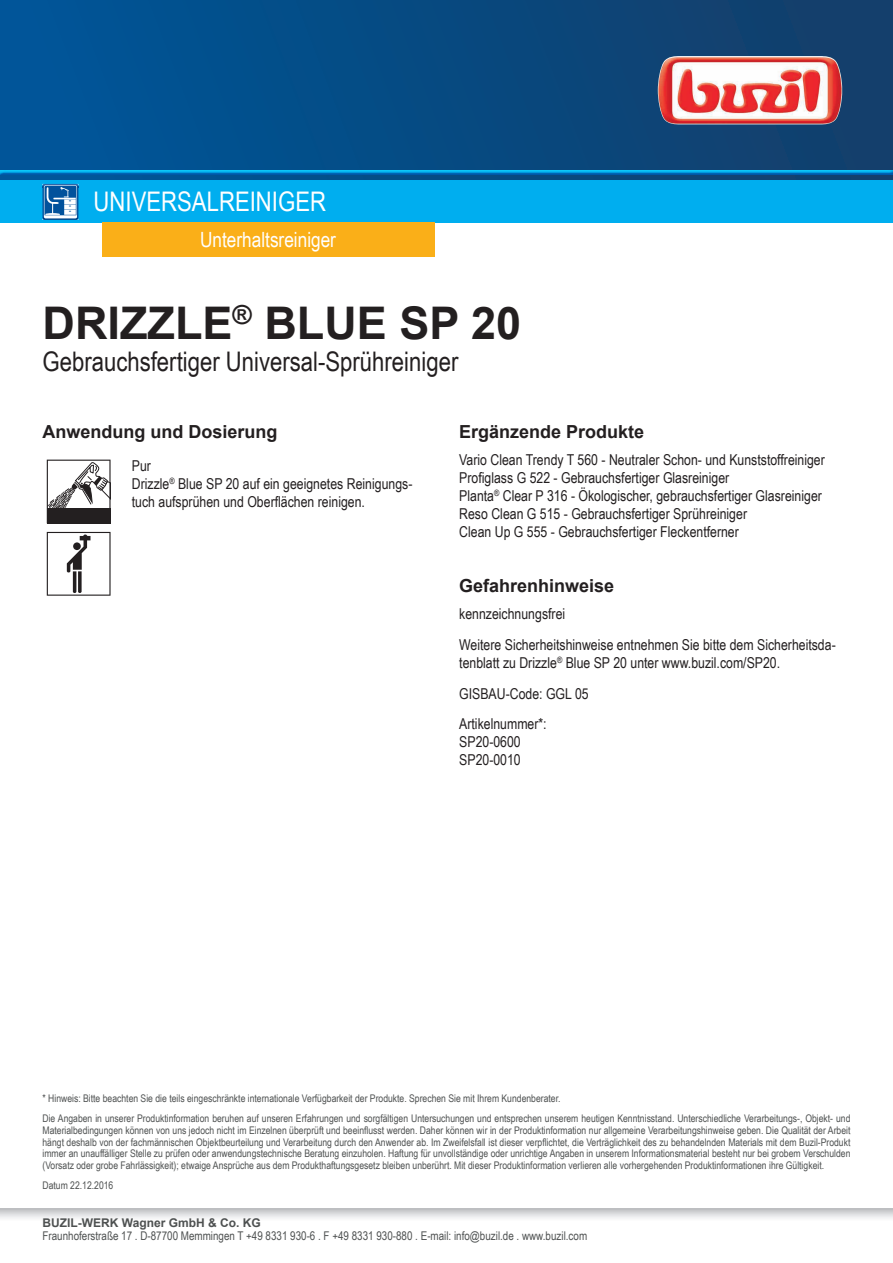
<style>
.page{position:relative;width:893px;height:1263px;background:#fff}
.page>*{position:absolute;margin:0;border:0;box-sizing:border-box;transform-origin:0 0}
.t1{font:700 45px "Arial";color:#231f20}
.t2{font:27px "Arial Narrow";color:#231f20}
.t3{font:27px "Arial Narrow";color:#fff}
.t4{font:21px "Arial Narrow";color:#fff}
.t5{font:700 18px "Arial";color:#231f20}
.t6{font:15px/18px "Arial Narrow";color:#231f20}
.t7{font:12px "Arial Narrow";color:#4e5151}
.t8{font:700 12px "Arial";color:#4e5151}
.t9{font:10.5px/11.7px "Arial Narrow";color:#4e5151}
</style>
<div class="page">
<div style="left:0;top:0;width:893px;height:180px;background:linear-gradient(to right,#00569a,#143e69)"></div>
<img style="left:658px;top:56px;width:184px;height:68px">
<svg style="left:0;top:1209px;width:893px;height:9px;background:#d9dadc"></svg>
<div style="left:0;top:169px;width:893px;height:6px;background:#015599;opacity:.75"></div>
<div style="left:0;top:180px;width:893px;height:43px;background:#00aeef"></div>
<img style="left:43px;top:184px;width:35px;height:36px">
<svg style="left:44px;top:185px;width:35px;height:33px"></svg>
<div style="left:102px;top:223px;width:333px;height:34px;background:#faaf18"></div>
<svg style="left:47px;top:460px;width:64px;height:63px"></svg>
<svg style="left:47px;top:532px;width:64px;height:64px"></svg>
<h2 class="t3" style="left:94px;top:182px;width:234px">Universalreiniger</h2>
<h3 class="t4" style="left:200px;top:224px;width:138px">Unterhaltsreiniger</h3>
<h1 class="t1" style="left:43px;top:293px;width:480px">DRIZZLE<sup>®</sup> BLUE SP 20</h1>
<h2 class="t2" style="left:43px;top:342px;width:418px">Gebrauchsfertiger Universal-Sprühreiniger</h2>
<h3 class="t5" style="left:43px;top:420px;width:237px">Anwendung und Dosierung</h3>
<h3 class="t6" style="left:132px;top:456px;width:282px">Pur<br>Drizzle<sup>®</sup> Blue SP 20 auf ein geeignetes Reinigungs&shy;tuch aufsprühen und Oberflächen reinigen.</h3>
<h3 class="t5" style="left:459px;top:420px;width:187px">Ergänzende Produkte</h3>
<p class="t6" style="left:459px;top:450px;width:367px">Vario Clean Trendy T 560 - Neutraler Schon- und Kunststoffreiniger Profiglass G 522 - Gebrauchsfertiger Glasreiniger<br>Planta<sup>®</sup> Clear P 316 - Ökologischer, gebrauchsfertiger Glasreiniger Reso Clean G 515 - Gebrauchsfertiger Sprühreiniger<br>Clean Up G 555 - Gebrauchsfertiger Fleckentferner</p>
<h3 class="t5" style="left:459px;top:574px;width:157px">Gefahrenhinweise</h3>
<h3 class="t6" style="left:459px;top:598px;width:378px;line-height:30.8px">kennzeichnungsfrei<br>Weitere Sicherheitshinweise entnehmen Sie bitte dem Sicherheitsda-</h3>
<h3 class="t6" style="left:459px;top:646px;width:322px;line-height:30.8px">tenblatt zu Drizzle<sup>®</sup> Blue SP 20 unter www.buzil.com/SP20.<br>GISBAU-Code: GGL 05<br>Artikelnummer*:</h3>
<h3 class="t6" style="left:459px;top:732px;width:63px">SP20-0600<br>SP20-0010</h3>
<p class="t9" style="left:43px;top:1088px;width:809px;line-height:20.2px">* Hinweis: Bitte beachten Sie die teils eingeschränkte internationale Verfügbarkeit der Produkte. Sprechen Sie mit Ihrem Kundenberater.<br>Die Angaben in unserer Produktinformation beruhen auf unseren Erfahrungen und sorgfältigen Untersuchungen und entsprechen unserem heutigen Kenntnisstand. Unterschiedliche Verarbeitungs-, Objekt- und</p>
<p class="t9" style="left:43px;top:1124px;width:809px;text-align:justify">Materialbedingungen können von uns jedoch nicht im Einzelnen überprüft und beeinflusst werden. Daher können wir in der Produktinformation nur allgemeine Verarbeitungshinweise geben. Die Qualität der Arbeit hängt deshalb von der fachmännischen Objektbeurteilung und Verarbeitung durch den Anwender ab. Im Zweifelsfall ist dieser verpflichtet, die Verträglichkeit des zu behandelnden Materials mit dem Buzil-Produkt immer an unauffälliger Stelle zu prüfen oder anwendungstechnische Beratung einzuholen. Haftung für unvollständige oder unrichtige Angaben in unserem Informationsmaterial besteht nur bei grobem Verschulden (Vorsatz oder grobe Fahrlässigkeit); etwaige Ansprüche aus dem Produkthaftungsgesetz bleiben unberührt. Mit dieser Produktinformation verlieren alle vorhergehenden Produktinformationen ihre Gültigkeit.</p>
<p class="t9" style="left:43px;top:1179px;width:72px">Datum 22.12.2016</p>
<p class="t8" style="left:43px;top:1215px;width:220px">BUZIL-WERK Wagner GmbH &amp; Co. KG</p>
<p class="t7" style="left:43px;top:1227px;width:546px">Fraunhoferstraße 17 . D-87700 Memmingen T +49 8331 930-6 . F +49 8331 930-880 . E-mail: info@buzil.de . www.buzil.com</p>
</div>
